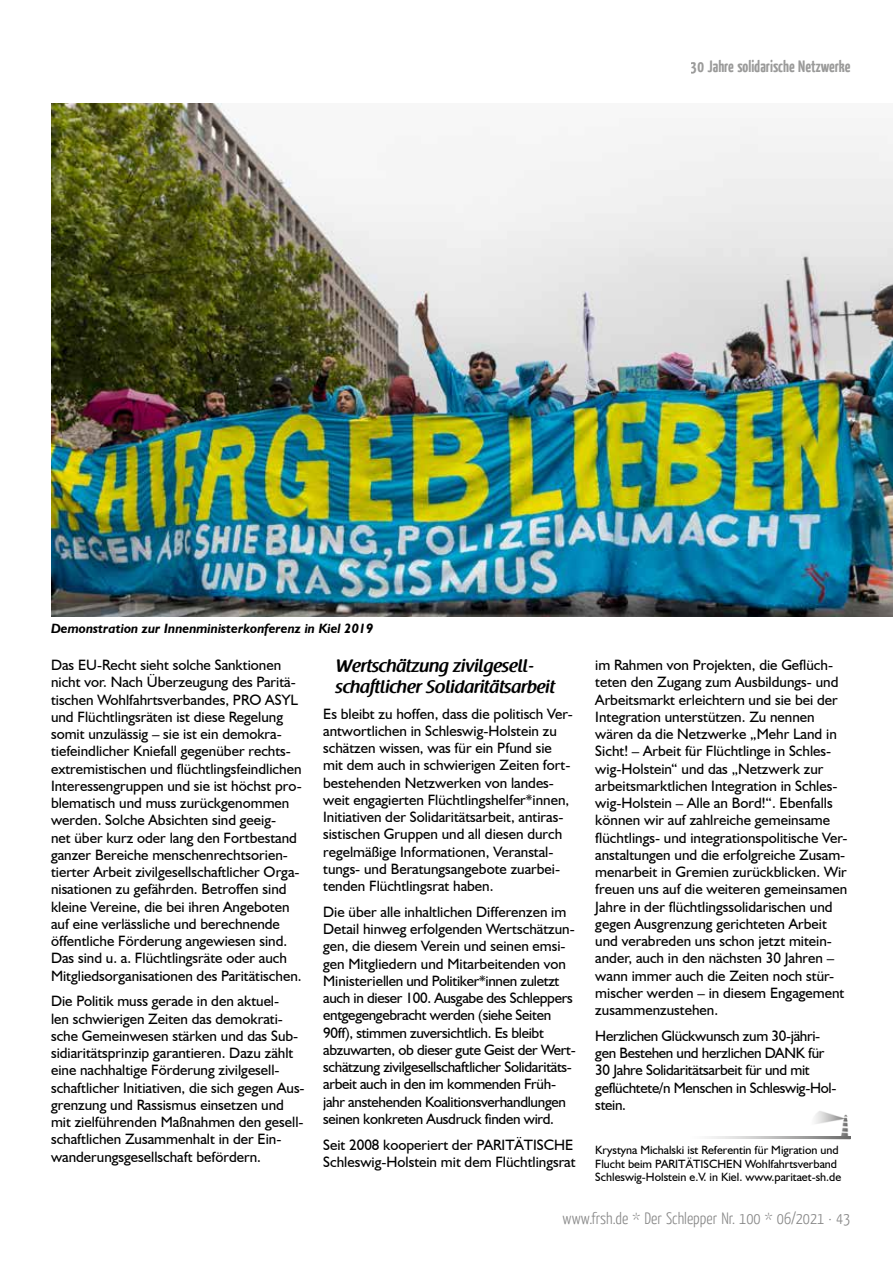
<style>
.page{position:relative;width:893px;height:1263px;background:#fff}
.page>*{position:absolute;margin:0;border:0;box-sizing:border-box;transform-origin:0 0}
.t1{font:600 18px/21px "Raspoutine";color:#000}
.t2{font:300 16.5px "Yanone Kaffeesatz";color:#878787}
.t3{font:700 16.5px "Yanone Kaffeesatz";color:#575756}
.t4{font:15px/17.2px "Humanist 521 BT";color:#000}
.t5{font:15px/17.2px "Humanist 521 BT";letter-spacing:-.02em;color:#000}
.t6{font:italic 700 13.5px "Humanist 521 BT";color:#000}
.t7{font:12px/13.5px "Humanist 521 BT";color:#000}
</style>
<div class="page">
<img style="left:51px;top:103px;width:842px;height:514px">
<img style="left:811px;top:1111px;width:39px;height:29px">
<img style="left:709px;top:1137px;width:141px;height:1px">
<p class="t3" style="left:691px;top:55px;width:161px">30 Jahre solidarische Netzwerke</p>
<p class="t6" style="left:51px;top:620px;width:324px">Demonstration zur Innenministerkonferenz in Kiel 2019</p>
<p class="t4" style="left:51px;top:656px;width:252px">Das EU-Recht sieht solche Sanktionen nicht vor. Nach Überzeugung des Paritä&shy;tischen Wohlfahrtsverbandes, PRO ASYL und Flüchtlingsräten ist diese Regelung somit unzulässig – sie ist ein demokra&shy;tiefeindlicher Kniefall gegenüber rechts&shy;extremistischen und flüchtlingsfeindlichen Interessengruppen und sie ist höchst pro&shy;blematisch und muss zurückgenommen werden. Solche Absichten sind geeig-<br>net über kurz oder lang den Fortbestand ganzer Bereiche menschenrechtsorien&shy;tierter Arbeit zivilgesellschaftlicher Orga&shy;nisationen zu gefährden. Betroffen sind kleine Vereine, die bei ihren Angeboten auf eine verlässliche und berechnende öffentliche Förderung angewiesen sind.<br>Das sind u. a. Flüchtlingsräte oder auch Mitgliedsorganisationen des Paritätischen.</p>
<p class="t4" style="left:51px;top:992px;width:255px">Die Politik muss gerade in den aktuel-<br>len schwierigen Zeiten das demokrati&shy;sche Gemeinwesen stärken und das Sub&shy;sidiaritätsprinzip garantieren. Dazu zählt eine nachhaltige Förderung zivilgesell&shy;schaftlicher Initiativen, die sich gegen Aus&shy;grenzung und Rassismus einsetzen und mit zielführenden Maßnahmen den gesell&shy;schaftlichen Zusammenhalt in der Ein&shy;wanderungsgesellschaft befördern.</p>
<p class="t1" style="left:336px;top:655px;width:220px">Wertschätzung zivilgesell&shy;schaftlicher Solidaritätsarbeit</p>
<p class="t4" style="left:323px;top:704px;width:251px">Es bleibt zu hoffen, dass die politisch Ver&shy;antwortlichen in Schleswig-Holstein zu schätzen wissen, was für ein Pfund sie mit dem auch in schwierigen Zeiten fort&shy;bestehenden Netzwerken von landes&shy;weit engagierten Flüchtlingshelfer*innen, Initiativen der Solidaritätsarbeit, antiras&shy;sistischen Gruppen und all diesen durch regelmäßige Informationen, Veranstal&shy;tungs- und Beratungsangebote zuarbei&shy;tenden Flüchtlingsrat haben.</p>
<p class="t5" style="left:323px;top:903px;width:254px">Die über alle inhaltlichen Differenzen im Detail hinweg erfolgenden Wertschätzun&shy;gen, die diesem Verein und seinen emsi&shy;gen Mitgliedern und Mitarbeitenden von Ministeriellen und Politiker*innen zuletzt auch in dieser 100. Ausgabe des Schleppers entgegengebracht werden (siehe Seiten 90ff), stimmen zuversichtlich. Es bleibt abzuwarten, ob dieser gute Geist der Wert&shy;schätzung zivilgesellschaftlicher Solidaritäts&shy;arbeit auch in den im kommenden Früh&shy;jahr anstehenden Koalitionsverhandlungen seinen konkreten Ausdruck finden wird.</p>
<p class="t4" style="left:323px;top:1135px;width:254px">Seit 2008 kooperiert der PARITÄTISCHE<br>Schleswig-Holstein mit dem Flüchtlingsrat</p>
<p class="t4" style="left:595px;top:656px;width:254px">im Rahmen von Projekten, die Geflüch&shy;teten den Zugang zum Ausbildungs- und Arbeitsmarkt erleichtern und sie bei der Integration unterstützen. Zu nennen wären da die Netzwerke „Mehr Land in Sicht! – Arbeit für Flüchtlinge in Schles&shy;wig-Holstein“ und das „Netzwerk zur arbeitsmarktlichen Integration in Schles&shy;wig-Holstein – Alle an Bord!“. Ebenfalls können wir auf zahlreiche gemeinsame flüchtlings- und integrationspolitische Ver&shy;anstaltungen und die erfolgreiche Zusam&shy;menarbeit in Gremien zurückblicken. Wir freuen uns auf die weiteren gemeinsamen Jahre in der flüchtlingssolidarischen und gegen Ausgrenzung gerichteten Arbeit und verabreden uns schon jetzt mitein&shy;ander, auch in den nächsten 30 Jahren – wann immer auch die Zeiten noch stür&shy;mischer werden – in diesem Engagement zusammenzustehen.</p>
<p class="t5" style="left:595px;top:1027px;width:243px">Herzlichen Glückwunsch zum 30-jähri&shy;gen Bestehen und herzlichen DANK für 30 Jahre Solidaritätsarbeit für und mit geflüchtete/n Menschen in Schleswig-Hol&shy;stein.</p>
<p class="t7" style="left:595px;top:1143px;width:248px">Krystyna Michalski ist Referentin für Migration und<br>Flucht beim PARITÄTISCHEN Wohlfahrtsverband<br>Schleswig-Holstein e.V. in Kiel. www.paritaet-sh.de</p>
<p class="t2" style="left:563px;top:1208px;width:289px">www.frsh.de * Der Schlepper Nr. 100 * 06/2021 · 43</p>
</div>
